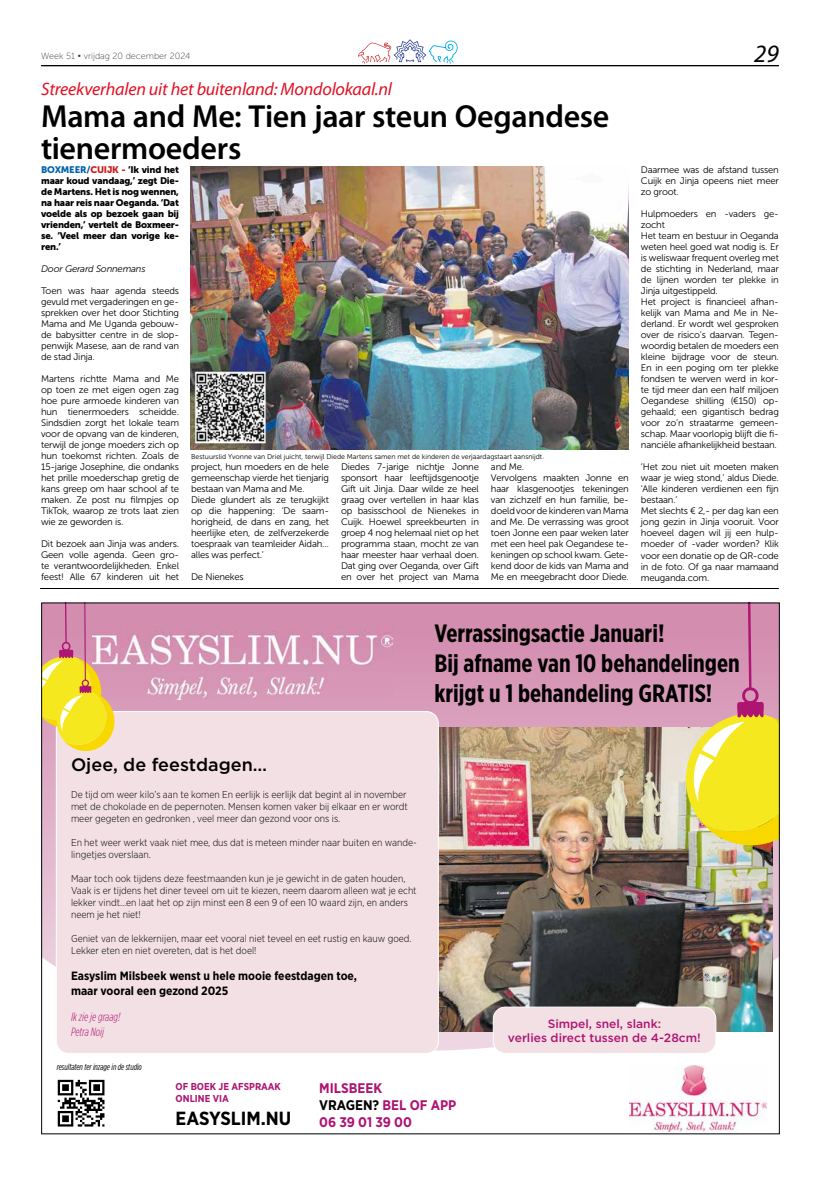
<style>
.page{position:relative;width:820px;height:1177px;background:#fff}
.page>*{position:absolute;margin:0;border:0;box-sizing:border-box;transform-origin:0 0}
.t1{font:600 32px/32px "Myriad Pro";letter-spacing:-.01em;color:#000}
.t2{font:700 25px/30px "Gotham X Narrow";color:#000}
.t3{font:italic 25px "Myriad Pro";color:#000}
.t4{font:700 19px "Gotham Narrow";color:#000}
.t5{font:italic 18px "Myriad Pro";letter-spacing:-.01em;color:#e21023}
.t6{font:500 18px "Gotham";color:#000}
.t7{font:700 13.9px/16.7px "Gotham Narrow";color:#ad1472}
.t8{font:700 12px/14.4px "Gotham Narrow";color:#000}
.t9{font:500 12px/14.4px "Gotham";color:#ad1472;text-align:center}
.t10{font:italic 300 12px/14.4px "Gotham Cond";color:#ad1472}
.t11{font:300 10px/12px "Gotham Narrow";color:#000}
.t12{font:700 10px/12px "Gotham Narrow";color:#ad1472}
.t13{font:9.5px/11px "Museo Sans 300";letter-spacing:-.02em;color:#000;text-align:justify}
.t14{font:9.5px/11px "Museo Sans 900";letter-spacing:-.02em;color:#000;text-align:justify}
.t15{font:italic 9.5px "Museo Sans 300";letter-spacing:-.02em;color:#000}
.t16{font:italic 9px "Gotham Cond";color:#000}
.t17{font:9px "Museo Sans 100";color:#3c3c3b}
.t18{font:7px "Museo Sans 300";color:#000}
.s1{color:#0063af}
.s2{color:#cd1719}
.s3{color:#000}
</style>
<div class="page">
<svg style="left:358px;top:39px;width:99px;height:25px"></svg>
<hr style="left:41px;top:65px;width:737px;height:1px;background:#000">
<hr style="left:40px;top:588px;width:738px;height:1px;background:#000">
<img style="left:190px;top:166px;width:438px;height:284px">
<svg style="left:58px;top:1079px;width:46px;height:47px"></svg>
<svg style="left:43px;top:604px;width:734px;height:446px;background:#d89dba"></svg>
<img style="left:438px;top:728px;width:334px;height:303px">
<div style="left:56px;top:711px;width:382px;height:342px;background:#f3e0e4;border-radius:12px"></div>
<div style="left:493px;top:1007px;width:222px;height:46px;background:#f3e0e4;border-radius:12px"></div>
<div style="left:492px;top:1006px;width:224px;height:47px;border:1px solid #fff;border-radius:12px"></div>
<img style="left:121px;top:625px;width:271px;height:74px">
<img style="left:629px;top:1065px;width:137px;height:66px">
<svg style="left:674px;top:604px;width:103px;height:249px;background:#e0b87d"></svg>
<svg style="left:43px;top:604px;width:78px;height:150px;background:#e4b97a"></svg>
<p class="t17" style="left:41px;top:51px;width:151px">Week 51 • vrijdag 20 december 2024</p>
<h2 class="t3" style="left:754px;top:38px;width:26px">29</h2>
<h3 class="t5" style="left:41px;top:78px;width:352px">Streekverhalen uit het buitenland: Mondolokaal.nl</h3>
<h1 class="t1" style="left:41px;top:99px;width:569px">Mama and Me: Tien jaar steun Oegandese tienermoeders</h1>
<p class="t14" style="left:41px;top:164px;width:139px"><span class="s1">BOXMEER/</span><span class="s2">CUIJK -</span> ‘Ik vind het maar koud vandaag,’ zegt Die&shy;de Martens. Het is nog wennen, na haar reis naar Oeganda. ‘Dat voelde als op bezoek gaan bij vrienden,’ vertelt de Boxmeer&shy;se. ‘Veel meer dan vorige ke&shy;ren.’</p>
<p class="t15" style="left:41px;top:264px;width:106px">Door Gerard Sonnemans</p>
<p class="t13" style="left:41px;top:285px;width:139px">Toen was haar agenda steeds gevuld met vergaderingen en ge&shy;sprekken over het door Stichting Mama and Me Uganda gebouw&shy;de babysitter centre in de slop&shy;penwijk Masese, aan de rand van de stad Jinja.</p>
<p class="t13" style="left:41px;top:373px;width:139px">Martens richtte Mama and Me op toen ze met eigen ogen zag hoe pure armoede kinderen van hun tienermoeders scheidde.<br>Sindsdien zorgt het lokale team voor de opvang van de kinderen, terwijl de jonge moeders zich op hun toekomst richten. Zoals de 15-jarige Josephine, die ondanks het prille moederschap gretig de kans greep om haar school af te maken. Ze post nu filmpjes op TikTok, waarop ze trots laat zien wie ze geworden is.</p>
<p class="t13" style="left:41px;top:538px;width:139px">Dit bezoek aan Jinja was anders.<br>Geen volle agenda. Geen gro&shy;te verantwoordelijkheden. Enkel feest! Alle 67 kinderen uit het</p>
<p class="t13" style="left:640px;top:164px;width:139px">Daarmee was de afstand tussen Cuijk en Jinja opeens niet meer zo groot.</p>
<p class="t13" style="left:640px;top:208px;width:139px;text-align:left">Hulpmoeders en -vaders ge&shy;zocht<br>Het team en bestuur in Oeganda weten heel goed wat nodig is. Er is weliswaar frequent overleg met de stichting in Nederland, maar de lijnen worden ter plekke in<br>Jinja uitgestippeld.<br>Het project is financieel afhan&shy;kelijk van Mama and Me in Ne&shy;derland. Er wordt wel gesproken over de risico’s daarvan. Tegen&shy;woordig betalen de moeders een kleine bijdrage voor de steun.<br>En in een poging om ter plekke fondsen te werven werd in kor&shy;te tijd meer dan een half miljoen<br>Oegandese shilling (€150) op&shy;gehaald; een gigantisch bedrag voor zo’n straatarme gemeen&shy;schap. Maar voorlopig blijft die fi&shy;nanciële afhankelijkheid bestaan.</p>
<p class="t13" style="left:640px;top:462px;width:139px;text-align:left">‘Het zou niet uit moeten maken waar je wieg stond,’ aldus Diede. ‘Alle kinderen verdienen een fijn bestaan.’<br>Met slechts € 2,- per dag kan een jong gezin in Jinja vooruit. Voor hoeveel dagen wil jij een hulp&shy;moeder of -vader worden? Klik voor een donatie op de QR-code in de foto. Of ga naar mamaand meuganda.com.</p>
<p class="t18" style="left:191px;top:453px;width:354px">Bestuurslid Yvonne van Driel juicht, terwijl Diede Martens samen met de kinderen de verjaardagstaart aansnijdt.</p>
<p class="t13" style="left:191px;top:461px;width:139px;text-align:left">project, hun moeders en de hele gemeenschap vierde het tienjarig bestaan van Mama and Me.<br>Diede glundert als ze terugkijkt op die happening: ‘De saam&shy;horigheid, de dans en zang, het heerlijke eten, de zelfverzekerde toespraak van teamleider Aidah… alles was perfect.’</p>
<p class="t13" style="left:191px;top:571px;width:54px">De Nienekes</p>
<p class="t13" style="left:341px;top:461px;width:139px">Diedes 7-jarige nichtje Jonne sponsort haar leeftijdsgenootje Gift uit Jinja. Daar wilde ze heel graag over vertellen in haar klas op basisschool de Nienekes in Cuijk. Hoewel spreekbeurten in groep 4 nog helemaal niet op het programma staan, mocht ze van haar meester haar verhaal doen.<br>Dat ging over Oeganda, over Gift en over het project van Mama</p>
<p class="t13" style="left:491px;top:461px;width:139px;text-align:left">and Me.<br>Vervolgens maakten Jonne en haar klasgenootjes tekeningen van zichzelf en hun familie, be&shy;doeld voor de kinderen van Mama and Me. De verrassing was groot toen Jonne een paar weken later met een heel pak Oegandese te&shy;keningen op school kwam. Gete&shy;kend door de kids van Mama and<br>Me en meegebracht door Diede.</p>
<h2 class="t2" style="left:434px;top:617px;width:306px">Verrassingsactie Januari!<br>Bij afname van 10 behandelingen krijgt u 1 behandeling GRATIS!</h2>
<h3 class="t6" style="left:71px;top:753px;width:197px">Ojee, de feestdagen…</h3>
<p class="t11" style="left:71px;top:788px;width:338px;text-align:justify">De tijd om weer kilo’s aan te komen En eerlijk is eerlijk dat begint al in november met de chokolade en de pepernoten. Mensen komen vaker bij elkaar en er wordt meer gegeten en gedronken , veel meer dan gezond voor ons is.</p>
<p class="t11" style="left:71px;top:836px;width:347px">En het weer werkt vaak niet mee, dus dat is meteen minder naar buiten en wande&shy;lingetjes overslaan.</p>
<p class="t11" style="left:71px;top:872px;width:347px">Maar toch ook tijdens deze feestmaanden kun je je gewicht in de gaten houden, Vaak is er tijdens het diner teveel om uit te kiezen, neem daarom alleen wat je echt lekker vindt…en laat het op zijn minst een 8 een 9 of een 10 waard zijn, en anders neem je het niet!</p>
<p class="t11" style="left:71px;top:932px;width:342px">Geniet van de lekkernijen, maar eet vooral niet teveel en eet rustig en kauw goed.<br>Lekker eten en niet overeten, dat is het doel!</p>
<p class="t8" style="left:71px;top:968px;width:287px">Easyslim Milsbeek wenst u hele mooie feestdagen toe, maar vooral een gezond 2025</p>
<p class="t10" style="left:71px;top:1009px;width:51px">Ik zie je graag!<br>Petra Noij</p>
<p class="t9" style="left:507px;top:1016px;width:194px">Simpel, snel, slank:<br>verlies direct tussen de 4-28cm!</p>
<p class="t16" style="left:57px;top:1061px;width:87px">resultaten ter inzage in de studio</p>
<p class="t12" style="left:175px;top:1080px;width:107px">OF BOEK JE AFSPRAAK<br>ONLINE VIA</p>
<h3 class="t4" style="left:175px;top:1106px;width:117px">EASYSLIM.NU</h3>
<h3 class="t7" style="left:319px;top:1079px;width:139px">MILSBEEK<br><span class="s3">VRAGEN?</span> BEL OF APP<br>06 39 01 39 00</h3>
</div>
